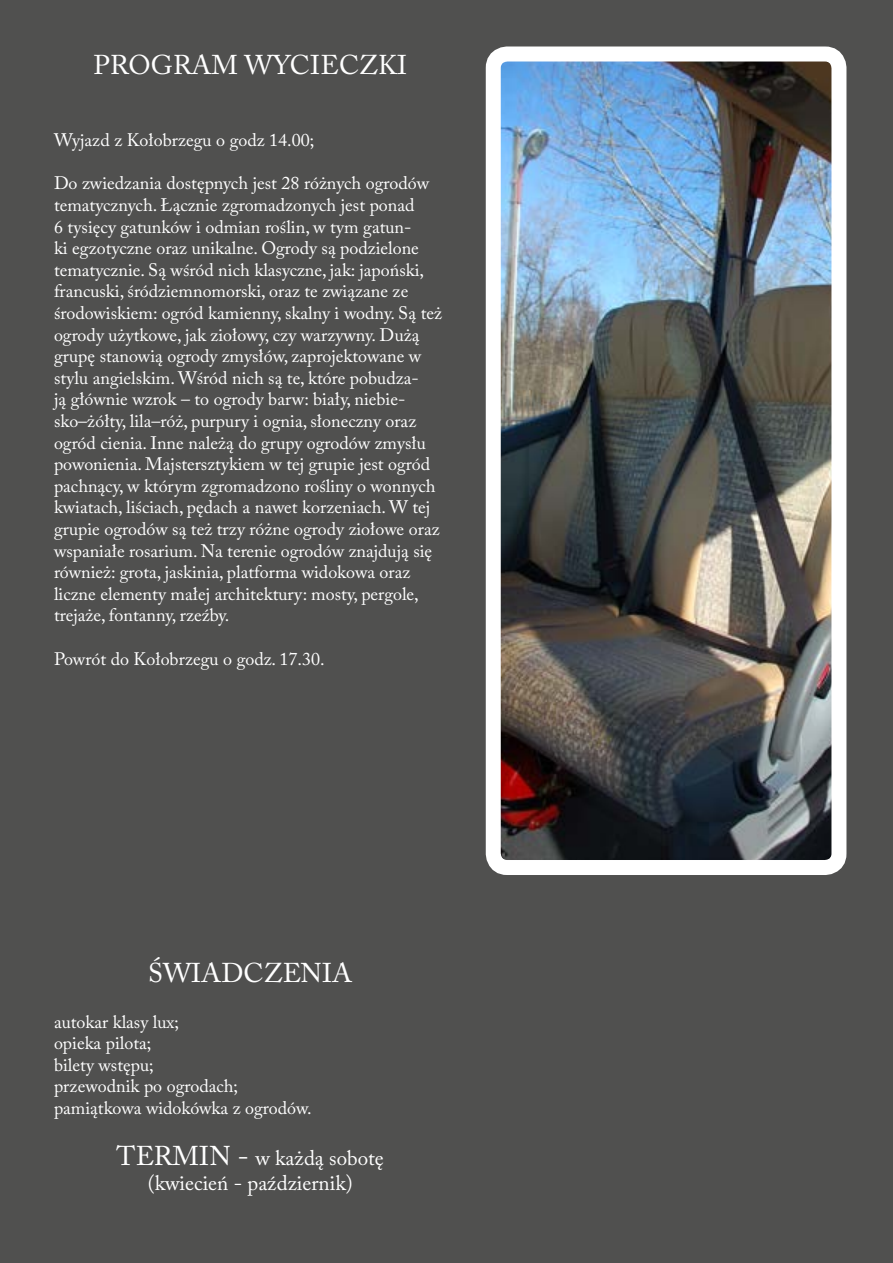
<style>
.page{position:relative;width:893px;height:1263px;background:#50504f}
.page>*{position:absolute;margin:0;border:0;box-sizing:border-box;transform-origin:0 0}
.t1{font:27px "Adobe Caslon Pro";color:#fff}
.t2{font:21px/25.2px "Adobe Caslon Pro";color:#fff;text-align:center}
.t3{font:18px/21.6px "Adobe Caslon Pro";color:#fff}
.s1{font-size:27px}
</style>
<div class="page">
<img style="left:502px;top:63px;width:328px;height:796px">
<div style="left:486px;top:47px;width:360px;height:828px;border:15px solid #fff;border-radius:14px"></div>
<h1 class="t1" style="left:93px;top:49px;width:315px">PROGRAM WYCIECZKI</h1>
<p class="t3" style="left:54px;top:129px;width:262px">Wyjazd z Kołobrzegu o godz 14.00;</p>
<p class="t3" style="left:54px;top:172px;width:389px">Do zwiedzania dostępnych jest 28 różnych ogrodów tematycznych. Łącznie zgromadzonych jest ponad<br>6 tysięcy gatunków i odmian roślin, w tym gatun-<br>ki egzotyczne oraz unikalne. Ogrody są podzielone tematycznie. Są wśród nich klasyczne, jak: japoński, francuski, śródziemnomorski, oraz te związane ze środowiskiem: ogród kamienny, skalny i wodny. Są też ogrody użytkowe, jak ziołowy, czy warzywny. Dużą grupę stanowią ogrody zmysłów, zaprojektowane w stylu angielskim. Wśród nich są te, które pobudza-<br>ją głównie wzrok – to ogrody barw: biały, niebie&shy;sko–żółty, lila–róż, purpury i ognia, słoneczny oraz ogród cienia. Inne należą do grupy ogrodów zmysłu powonienia. Majstersztykiem w tej grupie jest ogród pachnący, w którym zgromadzono rośliny o wonnych kwiatach, liściach, pędach a nawet korzeniach. W tej grupie ogrodów są też trzy różne ogrody ziołowe oraz wspaniałe rosarium. Na terenie ogrodów znajdują się również: grota, jaskinia, platforma widokowa oraz liczne elementy małej architektury: mosty, pergole, trejaże, fontanny, rzeźby.</p>
<p class="t3" style="left:54px;top:647px;width:272px">Powrót do Kołobrzegu o godz. 17.30.</p>
<h1 class="t1" style="left:148px;top:957px;width:205px">ŚWIADCZENIA</h1>
<p class="t3" style="left:54px;top:1011px;width:259px">autokar klasy lux;<br>opieka pilota;<br>bilety wstępu;<br>przewodnik po ogrodach; pamiątkowa widokówka z ogrodów.</p>
<p class="t2" style="left:117px;top:1145px;width:269px"><span class="s1">TERMIN -</span> w każdą sobotę (kwiecień - październik)</p>
</div>
